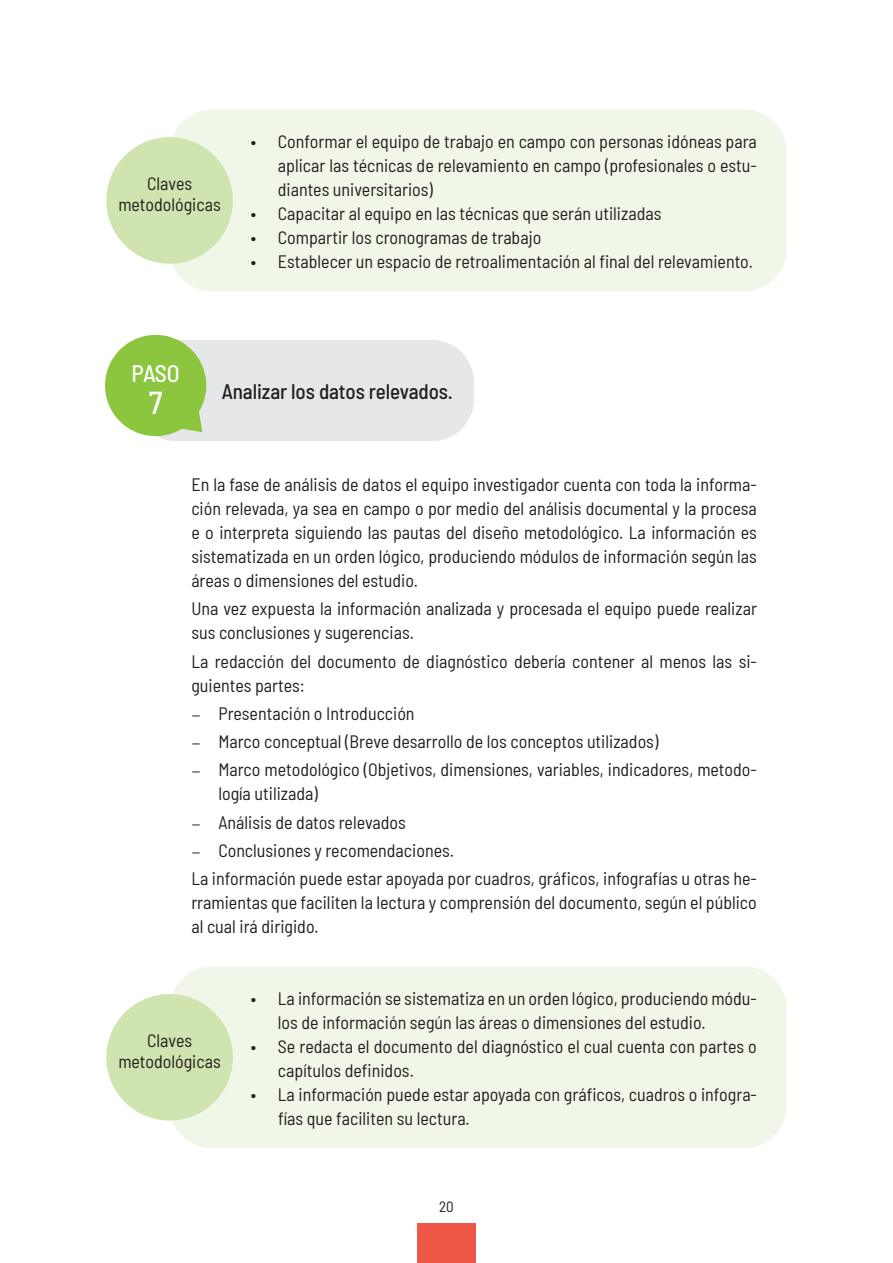
<style>
.page{position:relative;width:893px;height:1263px;background:#fff}
.page>*{position:absolute;margin:0;border:0;box-sizing:border-box;transform-origin:0 0}
.t1{font:500 semi-condensed 31.8px "Barlow";color:#fff}
.t2{font:500 semi-condensed 23.85px "Barlow";color:#fff}
.t3{font:500 semi-condensed 21px "Barlow";letter-spacing:-.005em;color:#231f20}
.t4{font:semi-condensed 18px/24px "Barlow";color:#231f20}
.t5{font:semi-condensed 15px "Barlow";color:#231f20}
.s1{font-family:"Minion Pro";font-stretch:normal}
</style>
<div class="page">
<div style="left:417px;top:1223px;width:59px;height:40px;background:#ee5646"></div>
<div style="left:170px;top:966px;width:617px;height:182px;background:#f1f7e8;border-radius:43px"></div>
<div style="left:106px;top:994px;width:127px;height:126px;background:#cfe4ae;border-radius:50%"></div>
<div style="left:170px;top:110px;width:617px;height:181px;background:#f1f7e8;border-radius:43px"></div>
<div style="left:106px;top:137px;width:127px;height:127px;background:#cfe4ae;border-radius:50%"></div>
<div style="left:134px;top:340px;width:340px;height:101px;background:#e6e7e9;border-radius:43px"></div>
<svg style="left:105px;top:334px;width:102px;height:107px"></svg>
<p class="t4" style="left:118px;top:171px;width:104px;line-height:21px;text-align:center">Claves metodológicas</p>
<p class="t4" style="left:278px;top:129px;width:481px;text-align:justify;text-indent:-27px">• Conformar el equipo de trabajo en campo con personas idóneas para aplicar las técnicas de relevamiento en campo (profesionales o estu&shy;diantes universitarios)</p>
<p class="t4" style="left:251px;top:200px;width:412px">• Capacitar al equipo en las técnicas que serán utilizadas</p>
<p class="t4" style="left:251px;top:224px;width:292px">• Compartir los cronogramas de trabajo</p>
<p class="t4" style="left:251px;top:248px;width:504px">• Establecer un espacio de retroalimentación al final del relevamiento.</p>
<h2 class="t2" style="left:132px;top:356px;width:50px">PASO</h2>
<h1 class="t1" style="left:149px;top:379px;width:15px">7</h1>
<p class="t3" style="left:222px;top:376px;width:233px">Analizar los datos relevados.</p>
<p class="t4" style="left:191px;top:471px;width:567px;text-align:justify">En la fase de análisis de datos el equipo investigador cuenta con toda la informa&shy;ción relevada, ya sea en campo o por medio del análisis documental y la procesa e o interpreta siguiendo las pautas del diseño metodológico. La información es sistematizada en un orden lógico, produciendo módulos de información según las áreas o dimensiones del estudio.</p>
<p class="t4" style="left:191px;top:595px;width:567px">Una vez expuesta la información analizada y procesada el equipo puede realizar sus conclusiones y sugerencias.</p>
<p class="t4" style="left:191px;top:648px;width:567px">La redacción del documento de diagnóstico debería contener al menos las si&shy;guientes partes:</p>
<p class="t4" style="left:191px;top:700px;width:225px"><span class="s1">–</span> Presentación o Introducción</p>
<p class="t4" style="left:191px;top:728px;width:468px"><span class="s1">–</span> Marco conceptual (Breve desarrollo de los conceptos utilizados)</p>
<p class="t4" style="left:218px;top:757px;width:540px;text-indent:-27px"><span class="s1">–</span> Marco metodológico (Objetivos, dimensiones, variables, indicadores, metodo&shy;logía utilizada)</p>
<p class="t4" style="left:191px;top:809px;width:216px"><span class="s1">–</span> Análisis de datos relevados</p>
<p class="t4" style="left:191px;top:835px;width:567px;line-height:28.2px"><span class="s1">–</span> Conclusiones y recomendaciones.<br>La información puede estar apoyada por cuadros, gráficos, infografías u otras he-</p>
<p class="t4" style="left:191px;top:889px;width:567px">rramientas que faciliten la lectura y comprensión del documento, según el público al cual irá dirigido.</p>
<p class="t4" style="left:118px;top:1028px;width:104px;line-height:21px;text-align:center">Claves metodológicas</p>
<p class="t4" style="left:278px;top:985px;width:480px;text-indent:-27px">• La información se sistematiza en un orden lógico, produciendo módu&shy;los de información según las áreas o dimensiones del estudio.</p>
<p class="t4" style="left:278px;top:1033px;width:480px;text-indent:-27px">• Se redacta el documento del diagnóstico el cual cuenta con partes o capítulos definidos.</p>
<p class="t4" style="left:278px;top:1081px;width:480px;text-indent:-27px">• La información puede estar apoyada con gráficos, cuadros o infogra&shy;fías que faciliten su lectura.</p>
<p class="t5" style="left:439px;top:1196px;width:16px">20</p>
</div>
